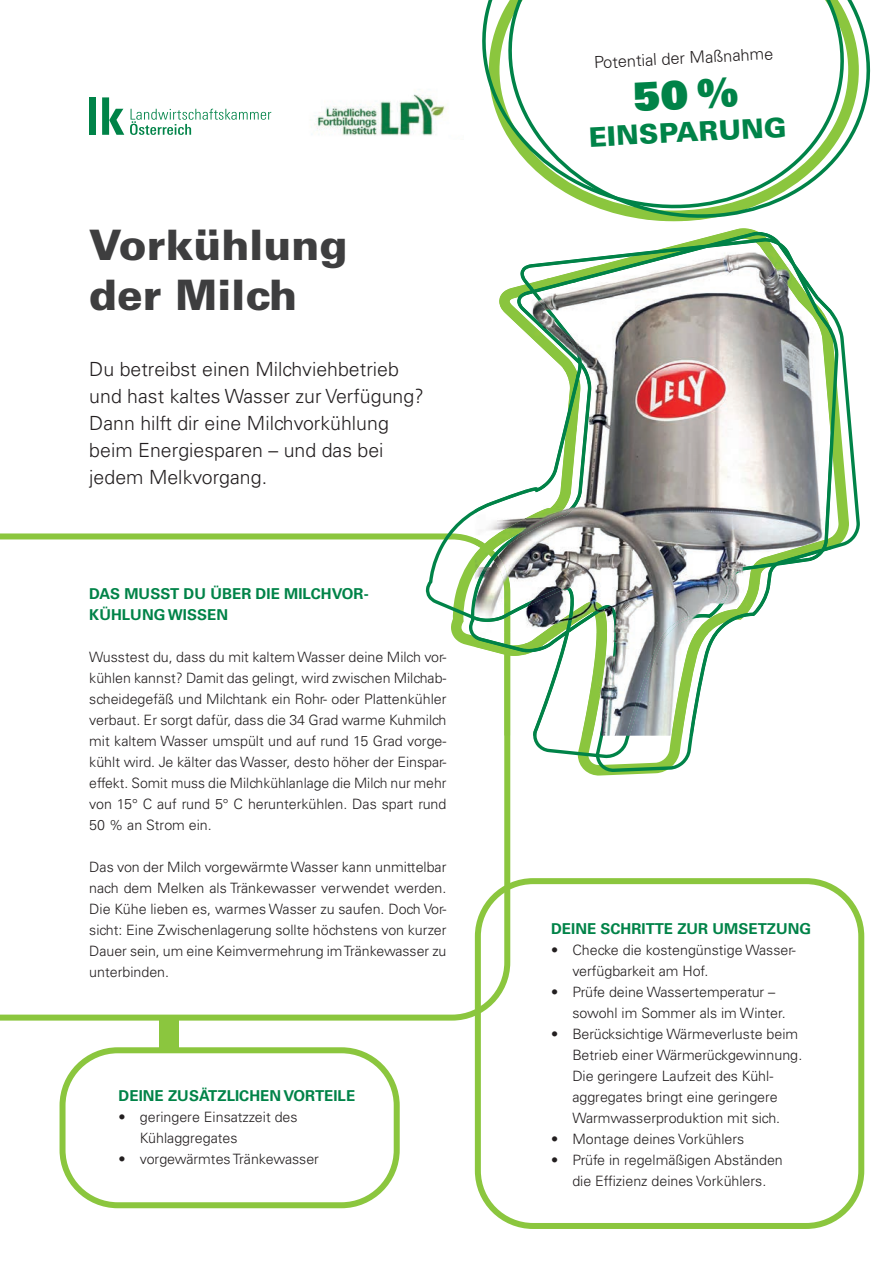
<style>
.page{position:relative;width:893px;height:1263px;background:#fff}
.page>*{position:absolute;margin:0;border:0;box-sizing:border-box;transform-origin:0 0}
.t1{font:900 42px/49.5px "Univers LT Std";color:#3e3e3f}
.t2{font:900 27px "Univers LT Std";color:#008348}
.t3{font:300 19.5px/27px "Univers LT Std";color:#231f20}
.t4{font:300 16.35px "Univers LT Std";color:#231f20}
.t5{font:700 15px/21px "Univers LT Std";letter-spacing:.005em;color:#008348}
.t6{font:300 14.25px/21px "Univers LT Std";color:#231f20}
</style>
<div class="page">
<svg style="left:0;top:533px;width:510px;height:487px"></svg>
<img style="left:311px;top:94px;width:136px;height:42px">
<svg style="left:130px;top:109px;width:141px;height:26px"></svg>
<div style="left:89px;top:97px;width:7px;height:38px;background:#008348"></div>
<svg style="left:102px;top:97px;width:22px;height:38px"></svg>
<svg style="left:861px;top:21px;width:10px;height:98px"></svg>
<svg style="left:482px;top:0;width:379px;height:219px"></svg>
<div style="left:475px;top:878px;width:389px;height:351px;border:6px solid #8bc63e;border-radius:55px"></div>
<div style="left:60px;top:1047px;width:340px;height:161px;border:6px solid #8bc63e;border-radius:55px"></div>
<div style="left:159px;top:1016px;width:20px;height:33px;background:#8bc63e"></div>
<svg style="left:469px;top:322px;width:391px;height:450px"></svg>
<svg style="left:426px;top:311px;width:413px;height:447px"></svg>
<img style="left:475px;top:221px;width:357px;height:515px">
<img style="left:475px;top:656px;width:35px;height:80px">
<img style="left:642px;top:219px;width:63px;height:2px">
<img style="left:546px;top:228px;width:250px;height:10px">
<img style="left:499px;top:278px;width:26px;height:103px">
<img style="left:475px;top:518px;width:42px;height:16px">
<img style="left:749px;top:537px;width:32px;height:25px">
<img style="left:694px;top:624px;width:18px;height:11px">
<img style="left:475px;top:652px;width:50px;height:4px">
<img style="left:679px;top:634px;width:29px;height:102px">
<img style="left:582px;top:685px;width:45px;height:51px">
<img style="left:561px;top:232px;width:247px;height:50px">
<img style="left:517px;top:282px;width:8px;height:51px">
<img style="left:807px;top:282px;width:25px;height:5px">
<img style="left:577px;top:332px;width:14px;height:51px">
<img style="left:577px;top:383px;width:14px;height:122px">
<img style="left:517px;top:513px;width:8px;height:21px">
<img style="left:475px;top:534px;width:50px;height:118px">
<img style="left:767px;top:546px;width:65px;height:39px">
<img style="left:577px;top:605px;width:41px;height:81px">
<img style="left:712px;top:624px;width:58px;height:12px">
<img style="left:689px;top:635px;width:28px;height:101px">
<img style="left:600px;top:685px;width:13px;height:51px">
<img style="left:520px;top:238px;width:287px;height:50px">
<img style="left:525px;top:287px;width:52px;height:449px">
<img style="left:781px;top:287px;width:51px;height:278px">
<img style="left:576px;top:343px;width:6px;height:48px">
<img style="left:475px;top:489px;width:51px;height:24px">
<img style="left:679px;top:562px;width:103px;height:62px">
<img style="left:475px;top:603px;width:51px;height:19px">
<img style="left:627px;top:620px;width:52px;height:116px">
<svg style="left:626px;top:728px;width:2px;height:8px"></svg>
<svg style="left:634px;top:77px;width:104px;height:35px"></svg>
<h1 class="t1" style="left:89px;top:220px;width:260px">Vorkühlung der Milch</h1>
<h3 class="t3" style="left:89px;top:356px;width:336px">Du betreibst einen Milchviehbetrieb und hast kaltes Wasser zur Verfügung?<br>Dann hilft dir eine Milchvorkühlung beim Energie sparen – und das bei jedem Melkvorgang.</h3>
<p class="t5" style="left:89px;top:583px;width:281px">DAS MUSST DU ÜBER DIE MILCHVOR-<br>KÜHLUNG WISSEN</p>
<p class="t6" style="left:89px;top:646px;width:359px;text-align:justify">Wusstest du, dass du mit kaltem Wasser deine Milch vor&shy;kühlen kannst? Damit das gelingt, wird zwischen Milchab&shy;scheidegefäß und Milchtank ein Rohr- oder Plattenkühler verbaut. Er sorgt dafür, dass die 34 Grad warme Kuhmilch mit kaltem Wasser umspült und auf rund 15 Grad vorge&shy;kühlt wird. Je kälter das Wasser, desto höher der Einspar&shy;effekt. Somit muss die Milchkühlanlage die Milch nur mehr von 15° C auf rund 5° C herunterkühlen. Das spart rund 50 % an Strom ein.</p>
<p class="t6" style="left:89px;top:856px;width:359px;text-align:justify">Das von der Milch vorgewärmte Wasser kann unmittelbar nach dem Melken als Tränkewasser verwendet werden.<br>Die Kühe lieben es, warmes Wasser zu saufen. Doch Vor&shy;sicht: Eine Zwischenlagerung sollte höchstens von kurzer Dauer sein, um eine Keimvermehrung im Tränkewasser zu unterbinden.</p>
<p class="t5" style="left:119px;top:1086px;width:238px">DEINE ZUSÄTZLICHEN VORTEILE</p>
<p class="t6" style="left:140px;top:1107px;width:159px;text-indent:-21px">• geringere Einsatzzeit des<br>Kühlaggregates</p>
<p class="t6" style="left:119px;top:1149px;width:202px">• vorgewärmtes Tränkewasser</p>
<p class="t4" style="left:594px;top:53px;width:181px;rotate:-3deg">Potential der Maßnahme</p>
<h2 class="t2" style="left:588px;top:120px;width:199px;rotate:-3deg">EINSPARUNG</h2>
<p class="t5" style="left:551px;top:918px;width:262px">DEINE SCHRITTE ZUR UMSETZUNG</p>
<p class="t6" style="left:572px;top:939px;width:225px;text-indent:-21px">• Checke die kostengünstige Wasser&shy;verfügbarkeit am Hof.</p>
<p class="t6" style="left:572px;top:981px;width:215px;text-indent:-21px">• Prüfe deine Wassertemperatur – sowohl im Sommer als im Winter.</p>
<p class="t6" style="left:572px;top:1023px;width:232px;text-indent:-21px">• Berücksichtige Wärmeverluste beim Betrieb einer Wärmerückgewinnung.<br>Die geringere Laufzeit des Kühl&shy;aggregates bringt eine geringere Warmwasserproduktion mit sich.</p>
<p class="t6" style="left:551px;top:1128px;width:195px">• Montage deines Vorkühlers</p>
<p class="t6" style="left:551px;top:1149px;width:233px;text-align:center">• Prüfe in regelmäßigen Abständen die Effizienz deines Vorkühlers.</p>
</div>
